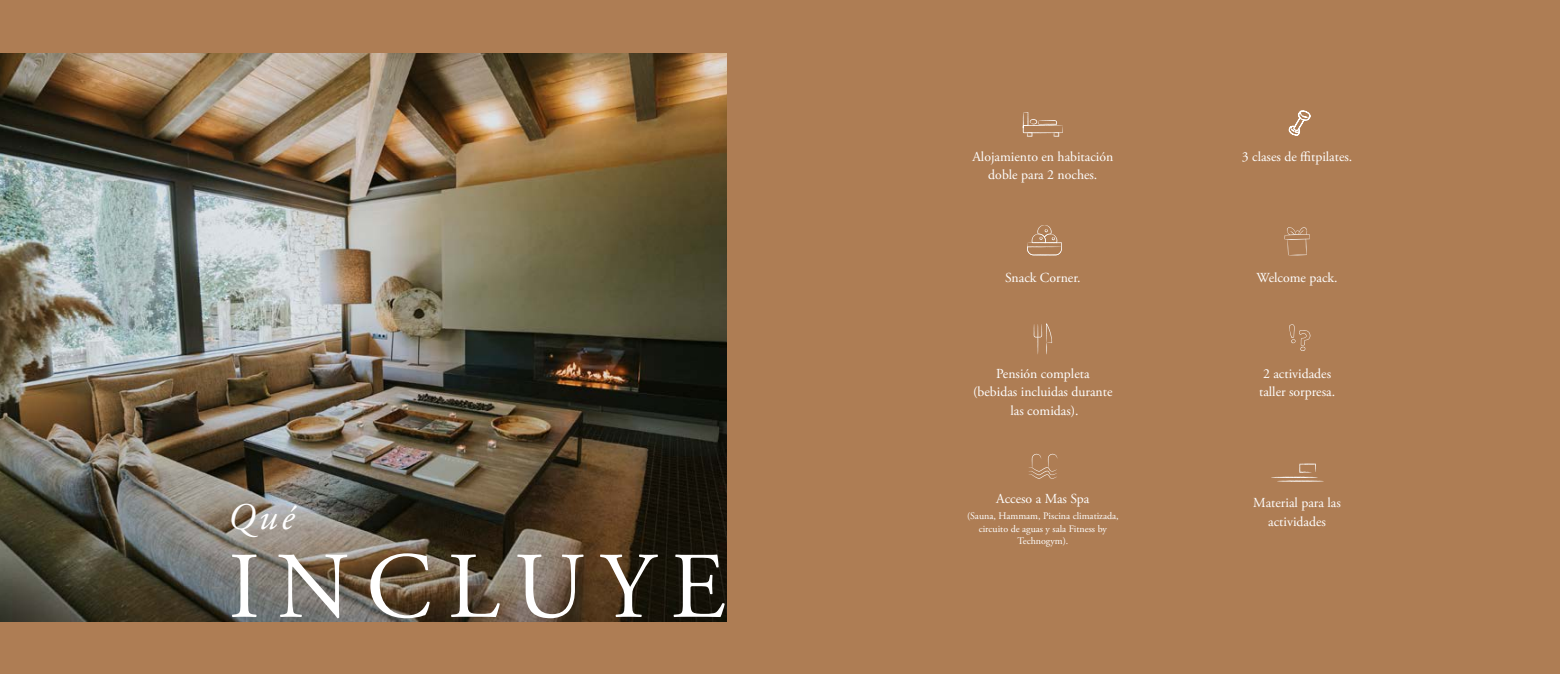
<style>
.page{position:relative;width:1560px;height:674px;background:#fff}
.page>*{position:absolute;margin:0;border:0;box-sizing:border-box;transform-origin:0 0}
.t1{font:93.75px "Adobe Garamond Pro";letter-spacing:.175em;color:#fff}
.t2{font:italic 37.5px "Adobe Garamond Pro";color:#fff}
.t3{font:13.75px/18.8px "Adobe Garamond Pro";color:#fff;text-align:center}
.t4{font:10px/12.5px "Adobe Garamond Pro";color:#fff;text-align:center}
</style>
<div class="page">
<div style="left:0;top:0;width:1559px;height:673px;background:#ae7d54"></div>
<svg style="left:1033px;top:323px;width:19px;height:31px"></svg>
<svg style="left:1022px;top:112px;width:40px;height:25px"></svg>
<svg style="left:1029px;top:453px;width:28px;height:25px"></svg>
<svg style="left:1271px;top:463px;width:51px;height:18px"></svg>
<svg style="left:1288px;top:110px;width:23px;height:25px"></svg>
<svg style="left:1289px;top:324px;width:21px;height:27px"></svg>
<svg style="left:1284px;top:227px;width:25px;height:28px"></svg>
<img style="left:0;top:54px;width:726px;height:567px">
<svg style="left:1027px;top:225px;width:34px;height:30px"></svg>
<p class="t3" style="left:972px;top:147px;width:142px">Alojamiento en habitación doble para 2 noches.</p>
<p class="t3" style="left:1241px;top:147px;width:112px">3 clases de ffitpilates.</p>
<p class="t3" style="left:1005px;top:268px;width:77px">Snack Corner.</p>
<p class="t3" style="left:1256px;top:268px;width:82px">Welcome pack.</p>
<p class="t3" style="left:973px;top:364px;width:141px">Pensión completa (bebidas incluidas durante las comidas).</p>
<p class="t3" style="left:1258px;top:364px;width:77px;text-align:left">2 actividades taller sorpresa.</p>
<p class="t3" style="left:996px;top:489px;width:95px">Acceso a Mas Spa</p>
<p class="t4" style="left:966px;top:510px;width:153px">(Sauna, Hammam, Piscina climatizada, circuito de aguas y sala Fitness by<br>Technogym).</p>
<p class="t3" style="left:1253px;top:493px;width:89px">Material para las</p>
<h2 class="t2" style="left:228px;top:494px;width:68px">Qué</h2>
<p class="t3" style="left:1267px;top:512px;width:59px">actividades</p>
<h1 class="t1" style="left:228px;top:530px;width:498px">INCLUYE</h1>
</div>
